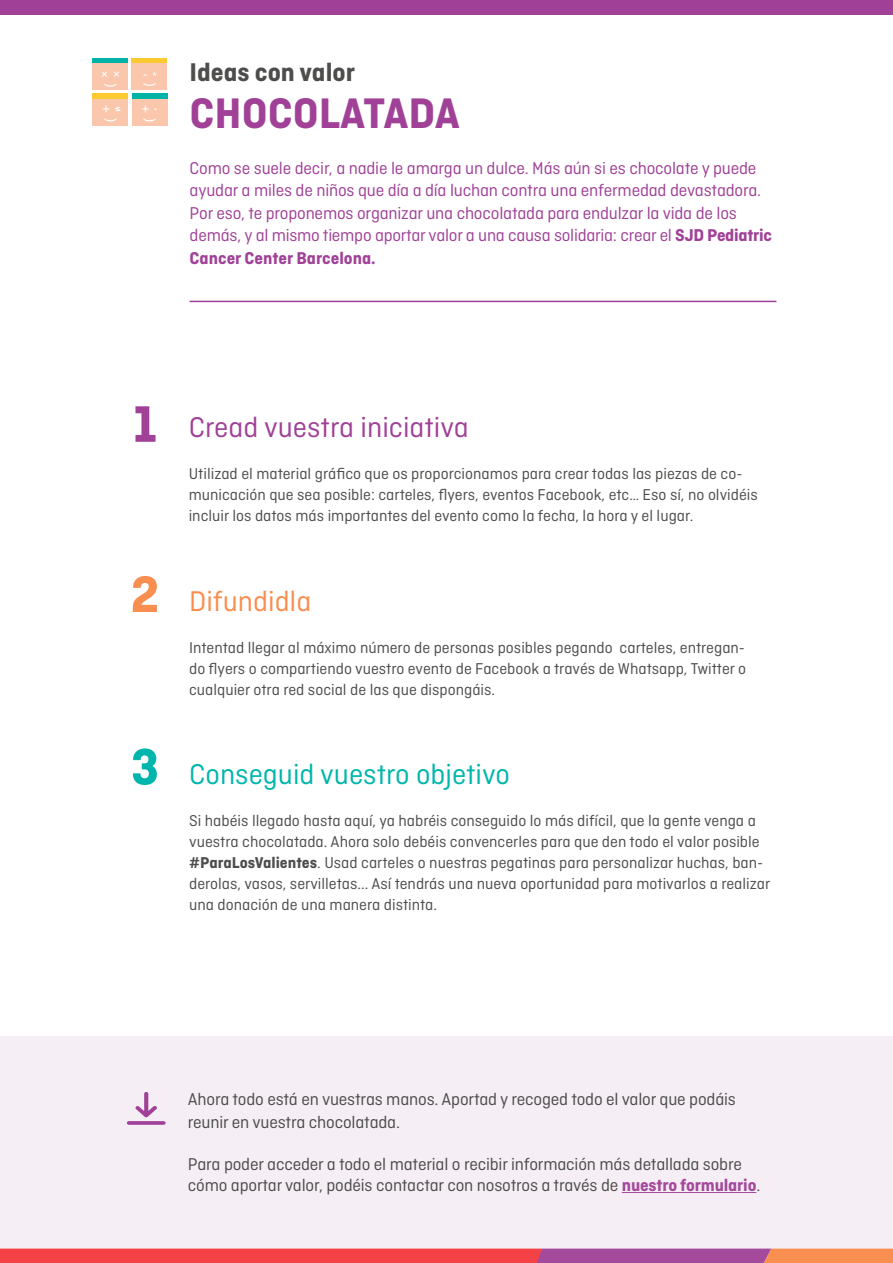
<style>
.page{position:relative;width:893px;height:1263px;background:#fff}
.page>*{position:absolute;margin:0;border:0;box-sizing:border-box;transform-origin:0 0}
.t1{font:700 54px "Ciutadella";color:#a04197}
.t2{font:700 54px "Ciutadella";color:#f88e4f}
.t3{font:700 54px "Ciutadella";color:#00b6ac}
.t4{font:700 45px "Ciutadella";color:#a04197}
.t5{font:30px "Ciutadella";color:#00b6ac}
.t6{font:30px "Ciutadella";color:#a04197}
.t7{font:30px "Ciutadella";color:#f88e4f}
.t8{font:700 27px "Ciutadella";color:#4d4d4c}
.t9{font:18px/22.5px "Ciutadella";letter-spacing:-.01em;color:#a04197}
.t10{font:18px/22.5px "Ciutadella";letter-spacing:-.01em;color:#4d4d4c}
.t11{font:16.5px/21px "Ciutadella";color:#4d4d4c}
.t12{font:14.1px "Open Sans";color:#fff}
.s1{font-weight:700}
.s2{font-weight:700;color:#a5499c}
</style>
<div class="page">
<div style="left:0;top:0;width:893px;height:14px;background:#a04197"></div>
<div style="left:0;top:1036px;width:893px;height:212px;background:#f6eef5"></div>
<svg style="left:0;top:1248px;width:893px;height:15px"></svg>
<hr style="left:190px;top:301px;width:586px;height:1px;background:#a04197">
<hr style="left:622px;top:1192px;width:134px;height:1px;background:#a5499c">
<svg style="left:127px;top:1092px;width:39px;height:33px"></svg>
<div style="left:132px;top:93px;width:35px;height:6px;background:#00b3a7"></div>
<div style="left:132px;top:99px;width:35px;height:27px;background:#fac7ad"></div>
<svg style="left:143px;top:118px;width:13px;height:3px"></svg>
<div style="left:92px;top:93px;width:36px;height:6px;background:#fbc930"></div>
<div style="left:92px;top:99px;width:36px;height:27px;background:#fac7ad"></div>
<svg style="left:104px;top:118px;width:13px;height:3px"></svg>
<svg style="left:115px;top:107px;width:6px;height:4px"></svg>
<div style="left:92px;top:58px;width:36px;height:5px;background:#00b3a7"></div>
<div style="left:92px;top:63px;width:36px;height:27px;background:#fac7ad"></div>
<svg style="left:104px;top:83px;width:13px;height:4px"></svg>
<svg style="left:114px;top:71px;width:5px;height:6px"></svg>
<svg style="left:102px;top:71px;width:5px;height:6px"></svg>
<div style="left:132px;top:58px;width:35px;height:5px;background:#fbc930"></div>
<div style="left:132px;top:63px;width:35px;height:27px;background:#fac7ad"></div>
<svg style="left:143px;top:83px;width:13px;height:3px"></svg>
<p class="t12" style="left:143px;top:64px;width:6px">-</p>
<p class="t12" style="left:102px;top:100px;width:10px">+</p>
<p class="t12" style="left:141px;top:100px;width:10px">+</p>
<p class="t12" style="left:154px;top:95px;width:5px">.</p>
<h3 class="t8" style="left:190px;top:56px;width:167px">Ideas con valor</h3>
<h2 class="t4" style="left:190px;top:87px;width:272px">CHOCOLATADA</h2>
<p class="t9" style="left:190px;top:157px;width:584px">Como se suele decir, a nadie le amarga un dulce. Más aún si es chocolate y puede ayudar a miles de niños que día a día luchan contra una enfermedad devastadora.<br>Por eso, te proponemos organizar una chocolatada para endulzar la vida de los demás, y al mismo tiempo aportar valor a una causa solidaria: crear el <span class="s1">SJD Pediatric Cancer Center Barcelona.</span></p>
<h1 class="t1" style="left:133px;top:393px;width:25px">1</h1>
<h1 class="t2" style="left:131px;top:563px;width:30px">2</h1>
<h1 class="t3" style="left:131px;top:735px;width:30px">3</h1>
<h3 class="t6" style="left:189px;top:410px;width:282px">Cread vuestra iniciativa</h3>
<p class="t11" style="left:189px;top:463px;width:571px">Utilizad el material gráfico que os proporcionamos para crear todas las piezas de co&shy;municación que sea posible: carteles, flyers, eventos Facebook, etc… Eso sí, no olvidéis incluir los datos más importantes del evento como la fecha, la hora y el lugar.</p>
<h3 class="t7" style="left:189px;top:585px;width:124px">Difundidla</h3>
<p class="t11" style="left:189px;top:637px;width:559px;text-align:justify">Intentad llegar al máximo número de personas posibles pegando carteles, entregan&shy;do flyers o compartiendo vuestro evento de Facebook a través de Whatsapp, Twitter o cualquier otra red social de las que dispongáis.</p>
<h3 class="t5" style="left:189px;top:757px;width:322px">Conseguid vuestro objetivo</h3>
<p class="t11" style="left:189px;top:810px;width:583px">Si habéis llegado hasta aquí, ya habréis conseguido lo más difícil, que la gente venga a vuestra chocolatada. Ahora solo debéis convencerles para que den todo el valor posible <span class="s1">#ParaLosValientes</span>. Usad carteles o nuestras pegatinas para personalizar huchas, ban&shy;derolas, vasos, servilletas... Así tendrás una nueva oportunidad para motivarlos a realizar una donación de una manera distinta.</p>
<p class="t10" style="left:188px;top:1088px;width:550px">Ahora todo está en vuestras manos. Aportad y recoged todo el valor que podáis reunir en vuestra chocolatada.</p>
<p class="t10" style="left:188px;top:1153px;width:574px;line-height:21px">Para poder acceder a todo el material o recibir información más detallada sobre cómo aportar valor, podéis contactar con nosotros a través de <span class="s2">nuestro formulario</span>.</p>
</div>
